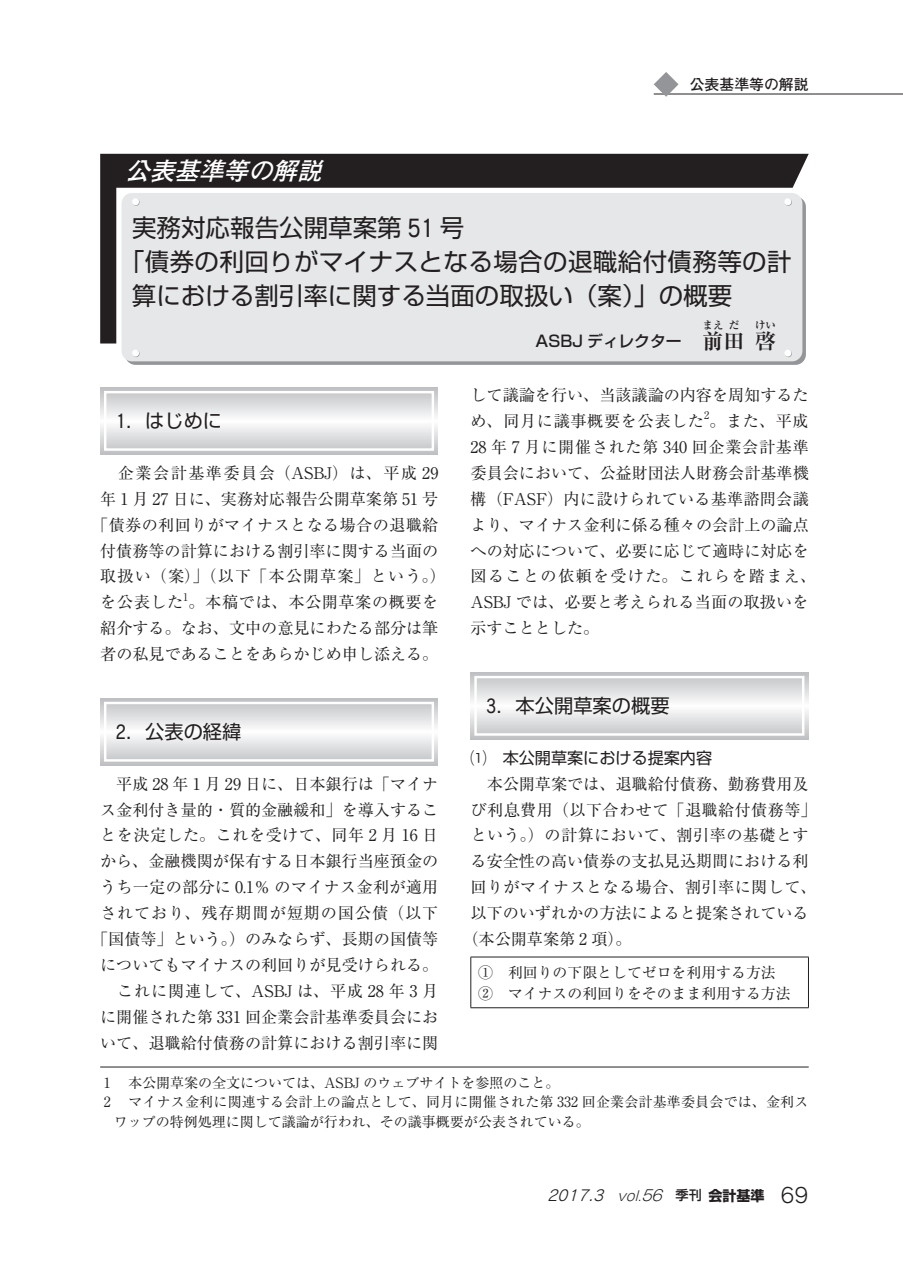
<style>
.page{position:relative;width:903px;height:1275px;background:#fff}
.page>*{position:absolute;margin:0;border:0;box-sizing:border-box;transform-origin:0 0}
.t1{font:24.5px "Shin Go Pr 5";color:#231f20}
.t2{font:italic 700 24.5px "Futo Go B101 Pr 5";color:#fff}
.t3{font:700 21px "Ryumin Pr 5";color:#231f20}
.t4{font:19.25px "Shin Go Pr 5";color:#231f20}
.t5{font:16.1px/25.9px "Ryumin Pr 5";color:#231f20}
.t6{font:16.1px "Ryumin Pr 5";letter-spacing:.025em;color:#231f20}
.t7{font:16.1px "Ryumin Pr 5";letter-spacing:.03em;color:#231f20}
.t8{font:16.1px "Ryumin Pr 5";letter-spacing:.075em;color:#231f20}
.t9{font:16.1px "Ryumin Pr 5";letter-spacing:.095em;color:#231f20}
.t10{font:16.1px "Ryumin Pr 5";letter-spacing:.04em;color:#231f20}
.t11{font:16.1px "Shin Go Pr 5";color:#231f20}
.t12{font:500 15.75px "Shin Go Pr 5";color:#231f20}
.t13{font:14.88px/21px "Ryumin Pr 5";color:#231f20}
.t14{font:italic 14.88px "Rodin Pro M";color:#231f20}
.t15{font:700 14.88px "Futo Go B101 Pr 5";color:#231f20}
.t16{font:14px/19.2px "Ryumin Pr 5";color:#231f20}
.t17{font:700 10.5px "Ryumin Pr 5";color:#231f20}
.t18{font:10.5px "Ryumin Pr 5";color:#231f20}
.s1{font-family:"Cezanne Pro M";font-size:25.72px}
.s2{font-family:"Ryumin Pr 5";font-weight:700;font-size:21px}
.s3{font-family:"Cezanne Pro M";font-size:20.3px}
.s4{font-family:"Century Std";font-weight:300;font-size:17.15px}
.s5{font-family:"Century Std";font-weight:300;font-size:14.88px}
.s6{font-family:"Gothic MB101 Pr 5";font-weight:300;font-size:13.65px}
.s7{font-family:"Gothic MB101 Pr 5";font-weight:300}
.s8{font-family:"Shin Go Pr 5";font-weight:500;font-style:normal;font-size:13.12px}
.s9{font-family:"Shin Go Pr 5";font-weight:700;font-style:normal;font-size:14px}
.s10{font-style:normal;font-size:20.47px}
</style>
<div class="page">
<hr style="left:654px;top:94px;width:249px;height:1px;background:#231f20">
<svg style="left:654px;top:72px;width:24px;height:25px"></svg>
<svg style="left:100px;top:387px;width:338px;height:68px"></svg>
<div style="left:104px;top:391px;width:330px;height:60px;border:2px solid #fff"></div>
<svg style="left:100px;top:698px;width:338px;height:67px"></svg>
<div style="left:104px;top:702px;width:330px;height:60px;border:2px solid #fff"></div>
<svg style="left:470px;top:672px;width:338px;height:67px"></svg>
<div style="left:474px;top:676px;width:330px;height:60px;border:2px solid #fff"></div>
<hr style="left:470px;top:957px;width:339px;height:1px;background:#231f20">
<hr style="left:470px;top:957px;width:1px;height:50px;background:#231f20">
<hr style="left:808px;top:957px;width:1px;height:50px;background:#231f20">
<hr style="left:470px;top:1007px;width:339px;height:1px;background:#231f20">
<svg style="left:100px;top:154px;width:709px;height:189px;fill:#231f20"></svg>
<div style="left:125px;top:196px;width:681px;height:169px;background:linear-gradient(to right,#939598,#939598);border-radius:10px"></div>
<div style="left:122px;top:193px;width:680px;height:168px;background:#e6e7e9;border-radius:10px"></div>
<div style="left:132px;top:350px;width:7px;height:7px;background:#fff;border-radius:50%"></div>
<div style="left:132px;top:198px;width:7px;height:7px;background:#fff;border-radius:50%"></div>
<div style="left:784px;top:198px;width:7px;height:7px;background:#fff;border-radius:50%"></div>
<div style="left:784px;top:350px;width:7px;height:7px;background:#fff;border-radius:50%"></div>
<hr style="left:100px;top:1067px;width:709px;height:1px;background:#231f20">
<p class="t15" style="left:690px;top:72px;width:120px">公表基準等の解説</p>
<h1 class="t2" style="left:125px;top:151px;width:207px">公表基準等の解説</h1>
<h1 class="t1" style="left:132px;top:207px;width:333px">実務対応報告公開草案第 <span class="s1">51</span> 号</h1>
<h1 class="t1" style="left:120px;top:242px;width:673px">「債券の利回りがマイナスとなる場合の退職給付債務等の計</h1>
<h1 class="t1" style="left:132px;top:276px;width:602px">算における割引率に関する当面の取扱い（案）」の概要</h1>
<p class="t12" style="left:535px;top:328px;width:190px">ASBJ ディレクター <span class="s2">前</span></p>
<p class="t17" style="left:703px;top:317px;width:22px">まえ</p>
<p class="t17" style="left:755px;top:317px;width:22px">けい</p>
<p class="t17" style="left:729px;top:317px;width:12px">だ</p>
<h2 class="t3" style="left:755px;top:324px;width:22px">啓</h2>
<h2 class="t3" style="left:724px;top:324px;width:22px">田</h2>
<p class="t4" style="left:116px;top:405px;width:108px"><span class="s3">1</span>．はじめに</p>
<p class="t9" style="left:118px;top:460px;width:322px">企業会計基準委員会（ASB<span class="s4">J</span>）は、平成 29</p>
<p class="t5" style="left:100px;top:485px;width:340px">年 1 月 27 日に、実務対応報告公開草案第 51 号</p>
<p class="t6" style="left:92px;top:512px;width:348px">「債券の利回りがマイナスとなる場合の退職給</p>
<p class="t5" style="left:100px;top:536px;width:340px">付債務等の計算における割引率に関する当面の</p>
<p class="t8" style="left:100px;top:564px;width:347px">取扱い（案）」（以下「本公開草案」という。）</p>
<p class="t10" style="left:100px;top:590px;width:340px">を公表した。本稿では、本公開草案の概要を</p>
<p class="t18" style="left:183px;top:589px;width:7px">1</p>
<p class="t5" style="left:100px;top:614px;width:340px">紹介する。なお、文中の意見にわたる部分は筆者の私見であることをあらかじめ申し添える。</p>
<p class="t4" style="left:116px;top:716px;width:127px"><span class="s3">2</span>．公表の経緯</p>
<p class="t5" style="left:92px;top:769px;width:348px;text-align:right">平成 28 年 1 月 29 日に、日本銀行は「マイナ<br>ス金利付き量的・質的金融緩和」を導入することを決定した。これを受けて、同年 2 月 16 日から、金融機関が保有する日本銀行当座預金のうち一定の部分に 0.1％のマイナス金利が適用されており、残存期間が短期の国公債（以下「国債等」という。）のみならず、長期の国債等についてもマイナスの利回りが見受けられる。これに関連して、ASB<span class="s4">J</span> は、平成 28 年 3 月<br>に開催された第 331 回企業会計基準委員会において、退職給付債務の計算における割引率に関</p>
<p class="t5" style="left:470px;top:381px;width:340px">して議論を行い、当該議論の内容を周知するため、同月に議事概要を公表した。また、平成</p>
<p class="t18" style="left:704px;top:407px;width:7px">2</p>
<p class="t5" style="left:470px;top:433px;width:347px">28 年 7 月に開催された第 340 回企業会計基準委員会において、公益財団法人財務会計基準機構（FASF）内に設けられている基準諮問会議より、マイナス金利に係る種々の会計上の論点への対応について、必要に応じて適時に対応を図ることの依頼を受けた。これらを踏まえ、<br>ASB<span class="s4">J</span> では、必要と考えられる当面の取扱いを示すこととした。</p>
<p class="t4" style="left:486px;top:690px;width:185px"><span class="s3">3</span>．本公開草案の概要</p>
<p class="t11" style="left:470px;top:744px;width:243px">⑴ 本公開草案における提案内容</p>
<p class="t5" style="left:487px;top:769px;width:323px">本公開草案では、退職給付債務、勤務費用及</p>
<p class="t7" style="left:470px;top:797px;width:348px">び利息費用（以下合わせて「退職給付債務等」</p>
<p class="t7" style="left:471px;top:823px;width:339px">という。）の計算において、割引率の基礎とす</p>
<p class="t5" style="left:470px;top:847px;width:340px">る安全性の高い債券の支払見込期間における利</p>
<p class="t6" style="left:470px;top:874px;width:347px">回りがマイナスとなる場合、割引率に関して、</p>
<p class="t5" style="left:470px;top:899px;width:340px">以下のいずれかの方法によると提案されている</p>
<p class="t5" style="left:462px;top:925px;width:171px">（本公開草案第 2 項）。</p>
<p class="t13" style="left:478px;top:960px;width:314px">① 利回りの下限としてゼロを利用する方法<br>② マイナスの利回りをそのまま利用する方法</p>
<p class="t16" style="left:104px;top:1072px;width:8px">1</p>
<p class="t16" style="left:128px;top:1072px;width:433px">本公開草案の全文については、ASB<span class="s5">J</span> のウェブサイトを参照のこと。</p>
<p class="t16" style="left:104px;top:1091px;width:8px">2</p>
<p class="t16" style="left:114px;top:1091px;width:696px;text-indent:14px">マイナス金利に関連する会計上の論点として、同月に開催された第 332 回企業会計基準委員会では、金利スワップの特例処理に関して議論が行われ、その議事概要が公表されている。</p>
<p class="t14" style="left:547px;top:1186px;width:263px">2017.3 <span class="s6">vol.</span><span class="s7">56</span> <span class="s8">季刊</span><span class="s9">会計基準</span> <span class="s10">6 9</span></p>
</div>
